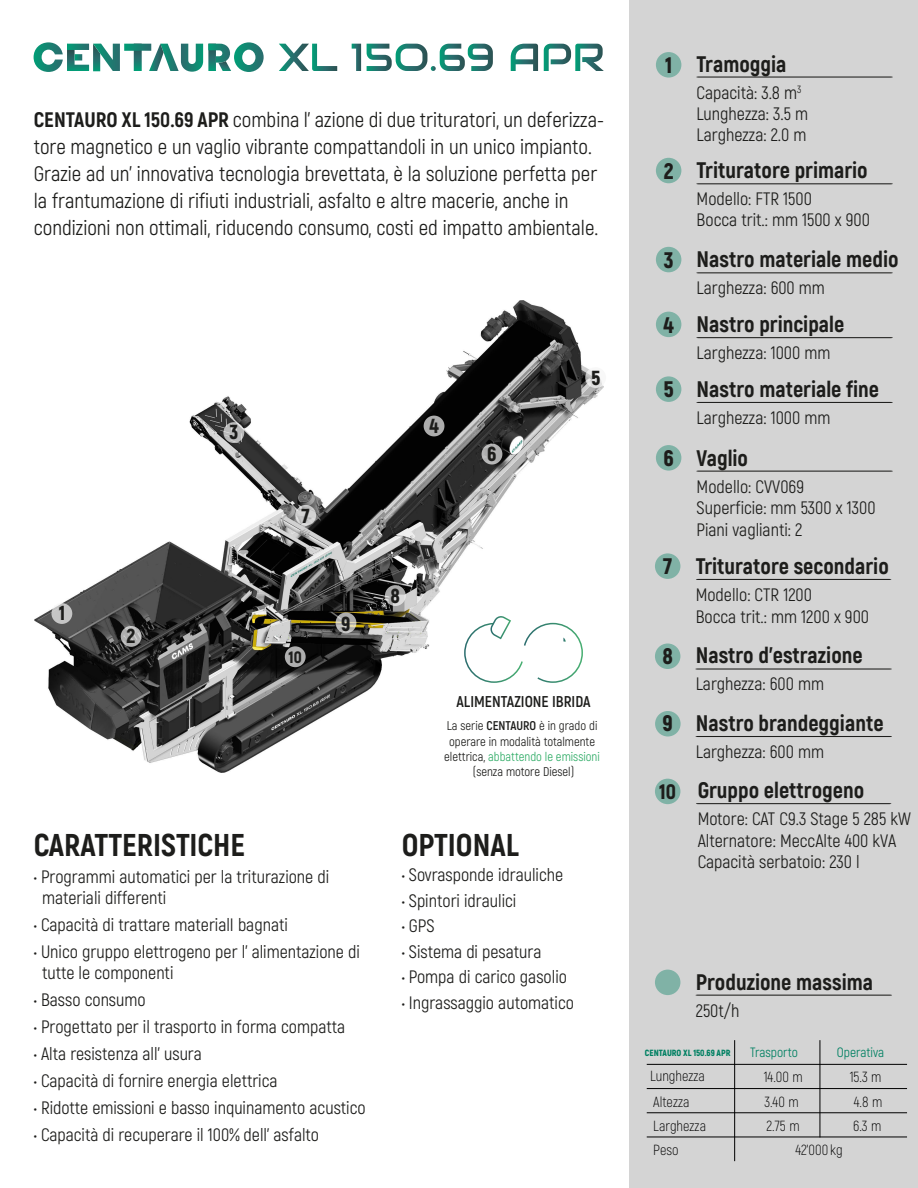
<style>
.page{position:relative;width:918px;height:1188px;background:#fff}
.page>*{position:absolute;margin:0;border:0;box-sizing:border-box;transform-origin:0 0}
.t1{font:800 31.5px "Akrobat";color:#1d1d1b}
.t2{font:800 22.5px "Akrobat";color:#1d1d1b}
.t3{font:900 22.5px "Akrobat";color:#1d1d1b}
.t4{font:21px/27px "Akrobat";color:#1d1d1b}
.t5{font:900 21px "Akrobat";color:#1d1d1b}
.t6{font:900 20.4px "Akrobat";color:#1d1d1b}
.t7{font:18px/21px "Akrobat";color:#1d1d1b}
.t8{font:900 16.5px "Akrobat";color:#1d1d1b}
.t9{font:700 15.6px "Akrobat";color:#1d1d1b}
.t10{font:300 14.7px "Akrobat";color:#000}
.t11{font:13.5px "Akrobat";color:#008062}
.t12{font:12.6px/15.1px "Akrobat";color:#1d1d1b;text-align:center}
.t13{font:900 9px "Akrobat";color:#008062}
.s1{font-weight:800}
.s2{font-weight:700}
.s3{color:#2fac66}
</style>
<div class="page">
<img style="left:34px;top:301px;width:570px;height:471px">
<div style="left:630px;top:0;width:288px;height:1188px;background:#d4d4d4"></div>
<div style="left:656px;top:52px;width:25px;height:26px;background:#80b2a6;border-radius:50%"></div>
<div style="left:656px;top:445px;width:25px;height:26px;background:#80b2a6;border-radius:50%"></div>
<div style="left:655px;top:553px;width:25px;height:26px;background:#80b2a6;border-radius:50%"></div>
<div style="left:655px;top:644px;width:25px;height:25px;background:#80b2a6;border-radius:50%"></div>
<div style="left:655px;top:779px;width:25px;height:25px;background:#80b2a6;border-radius:50%"></div>
<div style="left:656px;top:158px;width:25px;height:25px;background:#80b2a6;border-radius:50%"></div>
<div style="left:656px;top:247px;width:25px;height:25px;background:#80b2a6;border-radius:50%"></div>
<div style="left:656px;top:312px;width:25px;height:25px;background:#80b2a6;border-radius:50%"></div>
<div style="left:656px;top:376px;width:25px;height:26px;background:#80b2a6;border-radius:50%"></div>
<svg style="left:696px;top:579px;width:195px;height:1px"></svg>
<svg style="left:695px;top:668px;width:197px;height:2px"></svg>
<svg style="left:655px;top:711px;width:26px;height:26px"></svg>
<svg style="left:696px;top:736px;width:196px;height:1px"></svg>
<svg style="left:696px;top:803px;width:195px;height:1px"></svg>
<svg style="left:696px;top:471px;width:197px;height:1px"></svg>
<svg style="left:696px;top:402px;width:197px;height:1px"></svg>
<svg style="left:696px;top:337px;width:197px;height:1px"></svg>
<svg style="left:696px;top:272px;width:197px;height:1px"></svg>
<svg style="left:696px;top:183px;width:197px;height:1px"></svg>
<svg style="left:696px;top:77px;width:197px;height:1px"></svg>
<div style="left:655px;top:970px;width:25px;height:25px;background:#80b2a6;border-radius:50%"></div>
<svg style="left:696px;top:995px;width:196px;height:1px"></svg>
<svg style="left:464px;top:616px;width:119px;height:67px"></svg>
<hr style="left:734px;top:1040px;width:1px;height:121px;background:#000">
<svg style="left:647px;top:1040px;width:260px;height:97px"></svg>
<svg style="left:51px;top:603px;width:21px;height:21px"></svg>
<svg style="left:121px;top:626px;width:21px;height:21px"></svg>
<svg style="left:223px;top:422px;width:21px;height:21px"></svg>
<div style="left:424px;top:416px;width:20px;height:20px;background:#acacac;border-radius:50%"></div>
<svg style="left:585px;top:367px;width:21px;height:21px"></svg>
<div style="left:482px;top:444px;width:20px;height:21px;background:#b2b2b2;border-radius:50%"></div>
<svg style="left:295px;top:505px;width:21px;height:21px"></svg>
<div style="left:285px;top:646px;width:21px;height:21px;background:#aeaeae;border-radius:50%"></div>
<svg style="left:385px;top:585px;width:21px;height:21px"></svg>
<svg style="left:34px;top:42px;width:230px;height:30px"></svg>
<svg style="left:279px;top:44px;width:58px;height:27px"></svg>
<svg style="left:352px;top:44px;width:9px;height:27px"></svg>
<svg style="left:511px;top:44px;width:27px;height:27px"></svg>
<svg style="left:544px;top:44px;width:60px;height:27px"></svg>
<svg style="left:367px;top:44px;width:126px;height:27px"></svg>
<svg style="left:336px;top:612px;width:20px;height:21px"></svg>
<p class="t4" style="left:34px;top:106px;width:572px"><span class="s1">CENTAURO XL 150.69 APR</span> combina l’ azione di due trituratori, un deferizza&shy;tore magnetico e un vaglio vibrante compattandoli in un unico impianto.<br>Grazie ad un’ innovativa tecnologia brevettata, è la soluzione perfetta per la frantumazione di rifiuti industriali, asfalto e altre macerie, anche in condizioni non ottimali, riducendo consumo, costi ed impatto ambientale.</p>
<p class="t6" style="left:59px;top:600px;width:8px">1</p>
<p class="t6" style="left:127px;top:623px;width:10px">2</p>
<p class="t6" style="left:229px;top:419px;width:10px">3</p>
<p class="t6" style="left:429px;top:412px;width:11px">4</p>
<p class="t6" style="left:302px;top:502px;width:9px">7</p>
<p class="t8" style="left:289px;top:647px;width:15px">10</p>
<p class="t6" style="left:341px;top:610px;width:11px">9</p>
<p class="t6" style="left:391px;top:583px;width:11px">8</p>
<p class="t6" style="left:487px;top:440px;width:11px">6</p>
<p class="t6" style="left:591px;top:364px;width:11px">5</p>
<p class="t9" style="left:456px;top:692px;width:136px">ALIMENTAZIONE IBRIDA</p>
<p class="t12" style="left:444px;top:718px;width:157px">La serie <span class="s2">CENTAURO</span> è in grado di operare in modalità totalmente elettrica, <span class="s3">abbattendo le emissioni </span>(senza motore Diesel)</p>
<h1 class="t1" style="left:34px;top:825px;width:213px">CARATTERISTICHE</h1>
<p class="t7" style="left:42px;top:866px;width:289px;text-indent:-8px">• Programmi automatici per la triturazione di materiali differenti</p>
<p class="t7" style="left:34px;top:914px;width:256px">• Capacità di trattare materialI bagnati</p>
<p class="t7" style="left:42px;top:941px;width:319px;text-indent:-8px">• Unico gruppo elettrogeno per l’ alimentazione di tutte le componenti</p>
<p class="t7" style="left:34px;top:989px;width:113px">• Basso consumo</p>
<p class="t7" style="left:34px;top:1016px;width:313px">• Progettato per il trasporto in forma compatta</p>
<p class="t7" style="left:34px;top:1043px;width:170px">• Alta resistenza all’ usura</p>
<p class="t7" style="left:34px;top:1070px;width:245px">• Capacità di fornire energia elettrica</p>
<p class="t7" style="left:34px;top:1097px;width:333px">• Ridotte emissioni e basso inquinamento acustico</p>
<p class="t7" style="left:34px;top:1124px;width:287px">• Capacità di recuperare il 100% dell’ asfalto</p>
<h1 class="t1" style="left:402px;top:825px;width:119px">OPTIONAL</h1>
<p class="t7" style="left:402px;top:865px;width:163px">• Sovrasponde idrauliche</p>
<p class="t7" style="left:402px;top:890px;width:116px">• Spintori idraulici</p>
<p class="t7" style="left:402px;top:916px;width:34px">• GPS</p>
<p class="t7" style="left:402px;top:941px;width:141px">• Sistema di pesatura</p>
<p class="t7" style="left:402px;top:967px;width:167px">• Pompa di carico gasolio</p>
<p class="t7" style="left:402px;top:992px;width:174px">• Ingrassaggio automatico</p>
<p class="t3" style="left:665px;top:50px;width:9px">1</p>
<p class="t2" style="left:697px;top:49px;width:91px">Tramoggia</p>
<p class="t7" style="left:697px;top:82px;width:113px">Capacità: 3.8 m<sup>3<br></sup>Lunghezza: 3.5 m<br>Larghezza: 2.0 m</p>
<p class="t3" style="left:664px;top:156px;width:11px">2</p>
<p class="t2" style="left:697px;top:156px;width:173px">Trituratore primario</p>
<p class="t7" style="left:697px;top:189px;width:175px">Modello: FTR 1500<br>Bocca trit.: mm 1500 x 900</p>
<p class="t3" style="left:664px;top:245px;width:11px">3</p>
<p class="t2" style="left:697px;top:245px;width:204px">Nastro materiale medio</p>
<p class="t7" style="left:697px;top:278px;width:130px">Larghezza: 600 mm</p>
<p class="t3" style="left:663px;top:310px;width:12px">4</p>
<p class="t2" style="left:697px;top:310px;width:149px">Nastro principale</p>
<p class="t7" style="left:697px;top:342px;width:135px">Larghezza: 1000 mm</p>
<p class="t3" style="left:663px;top:375px;width:12px">5</p>
<p class="t2" style="left:697px;top:375px;width:184px">Nastro materiale fine</p>
<p class="t7" style="left:697px;top:407px;width:135px">Larghezza: 1000 mm</p>
<p class="t3" style="left:663px;top:443px;width:12px">6</p>
<p class="t2" style="left:697px;top:443px;width:53px">Vaglio</p>
<p class="t7" style="left:697px;top:476px;width:180px;line-height:21.6px">Modello: CVV069<br>Superficie: mm 5300 x 1300<br>Piani vaglianti: 2</p>
<p class="t3" style="left:663px;top:552px;width:10px">7</p>
<p class="t2" style="left:696px;top:552px;width:195px">Trituratore secondario</p>
<p class="t7" style="left:696px;top:584px;width:175px;line-height:21.6px">Modello: CTR 1200<br>Bocca trit.: mm 1200 x 900</p>
<p class="t3" style="left:662px;top:641px;width:12px">8</p>
<p class="t2" style="left:696px;top:641px;width:169px">Nastro d’estrazione</p>
<p class="t7" style="left:696px;top:674px;width:130px">Larghezza: 600 mm</p>
<p class="t3" style="left:663px;top:709px;width:12px">9</p>
<p class="t2" style="left:696px;top:709px;width:189px">Nastro brandeggiante</p>
<p class="t7" style="left:696px;top:741px;width:130px">Larghezza: 600 mm</p>
<p class="t5" style="left:659px;top:778px;width:18px">10</p>
<p class="t2" style="left:698px;top:776px;width:168px">Gruppo elettrogeno</p>
<p class="t7" style="left:698px;top:808px;width:215px;line-height:21.6px">Motore: CAT C9.3 Stage 5 285 kW<br>Alternatore: MeccAlte 400 kVA<br>Capacità serbatoio: 230 l</p>
<p class="t2" style="left:696px;top:967px;width:179px">Produzione massima</p>
<p class="t7" style="left:696px;top:1000px;width:45px">250t/h</p>
<p class="t13" style="left:645px;top:1047px;width:87px">CENTAURO XL 150.69 APR</p>
<p class="t11" style="left:750px;top:1044px;width:49px">Trasporto</p>
<p class="t11" style="left:837px;top:1044px;width:49px">Operativa</p>
<p class="t10" style="left:650px;top:1067px;width:56px">Lunghezza</p>
<p class="t10" style="left:764px;top:1069px;width:41px">14.00 m</p>
<p class="t10" style="left:850px;top:1069px;width:33px">15.3 m</p>
<p class="t10" style="left:653px;top:1093px;width:38px">Altezza</p>
<p class="t10" style="left:764px;top:1093px;width:36px">3.40 m</p>
<p class="t10" style="left:854px;top:1093px;width:30px">4.8 m</p>
<p class="t10" style="left:653px;top:1117px;width:54px">Larghezza</p>
<p class="t10" style="left:767px;top:1117px;width:35px">2.75 m</p>
<p class="t10" style="left:853px;top:1117px;width:30px">6.3 m</p>
<p class="t10" style="left:653px;top:1141px;width:27px">Peso</p>
<p class="t10" style="left:796px;top:1141px;width:49px">42’000 kg</p>
</div>
